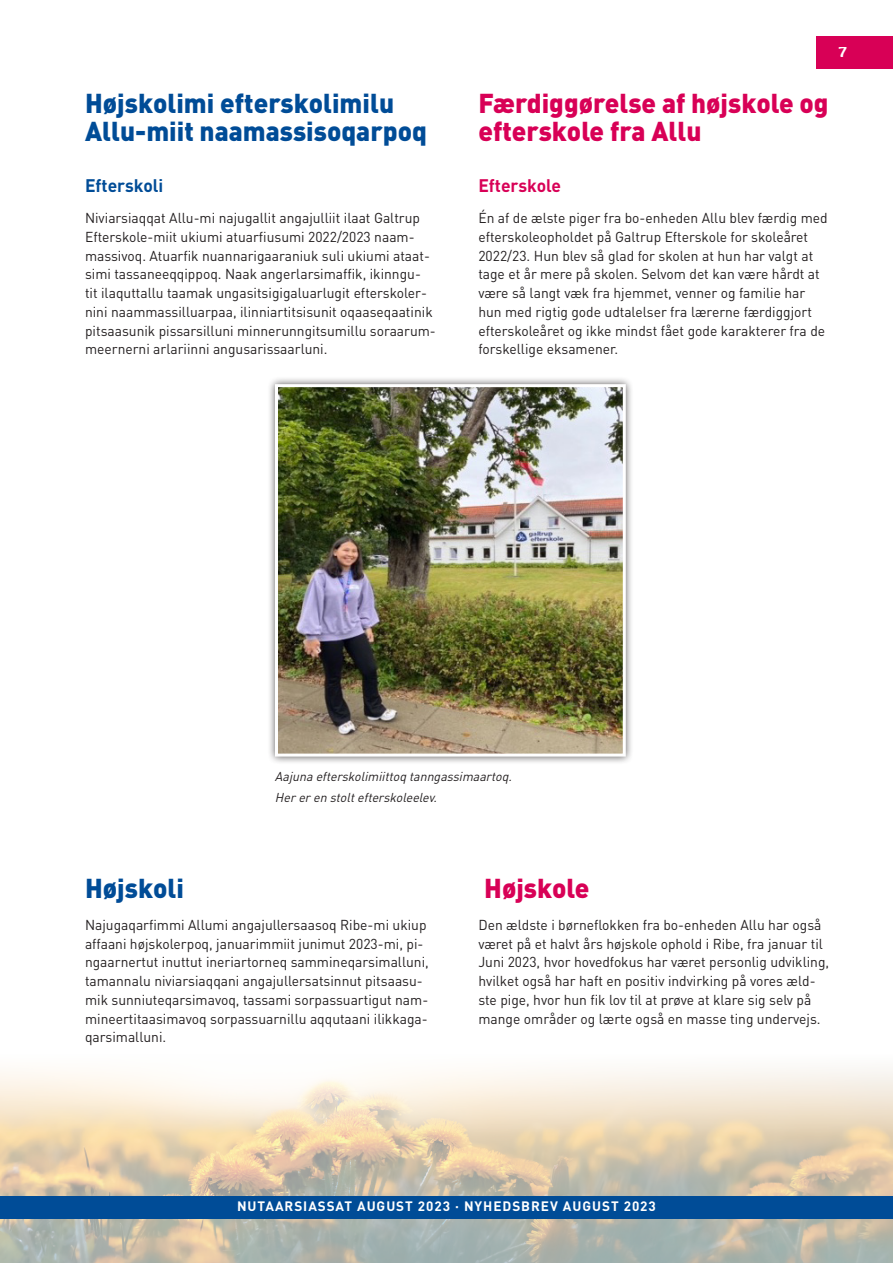
<style>
.page{position:relative;width:893px;height:1263px;background:#fff}
.page>*{position:absolute;margin:0;border:0;box-sizing:border-box;transform-origin:0 0}
.Rubrik{font:900 27px/28.5px "DIN";color:#004c97}
.Rubrik-2{font:900 27px/28.5px "DIN";color:#d80056}
.Mellemrubrik{font:700 18px "DIN";color:#d80056}
.Mellemrubrik-2{font:700 18px "DIN";color:#004c97}
.t1{font:700 15px "Kefa";color:#fff}
.Brødtekst{font:14.25px/18.8px "DIN";color:#231f20}
.t2{font:700 13.5px "DIN";letter-spacing:.07em;color:#fff}
.Billedtekst{font:italic 12.75px "DIN";color:#231f20}
</style>
<div class="page">
<img style="left:0;top:1069px;width:893px;height:194px">
<div style="left:0;top:1196px;width:893px;height:23px;background:#004c97"></div>
<div style="left:816px;top:36px;width:77px;height:33px;background:#d80056"></div>
<div style="left:267px;top:376px;width:367px;height:389px;background:#231f20;opacity:.75"></div>
<img style="left:279px;top:388px;width:343px;height:364px">
<div style="left:275px;top:384px;width:351px;height:372px;border:3px solid #fff"></div>
<p class="Rubrik" style="left:85px;top:87px;width:343px">Højskolimi efterskolimilu<br>Allu-miit naamassisoqarpoq</p>
<p class="Mellemrubrik-2" style="left:85px;top:173px;width:80px">Efterskoli</p>
<p class="Brødtekst" style="left:85px;top:208px;width:352px">Niviarsiaqqat Allu-mi najugallit angajulliit ilaat Galtrup Efterskole-miit ukiumi atuarfiusumi 2022/2023 naam&shy;massivoq. Atuarfik nuannarigaaraniuk suli ukiumi ataat&shy;simi tassaneeqqippoq. Naak angerlarsimaffik, ikinngu&shy;tit ilaquttallu taamak ungasitsigigaluarlugit efterskoler&shy;nini naammassilluarpaa, ilinniartitsisunit oqaaseqaatinik pitsaasunik pissarsilluni minnerunngitsumillu soraarum&shy;meernerni arlariinni angusarissaarluni.</p>
<p class="t1" style="left:838px;top:42px;width:11px">7</p>
<p class="Rubrik-2" style="left:478px;top:87px;width:352px">Færdiggørelse af højskole og efterskole fra Allu</p>
<p class="Mellemrubrik" style="left:478px;top:173px;width:84px">Efterskole</p>
<p class="Brødtekst" style="left:478px;top:208px;width:351px">Én af de ælste piger fra bo-enheden Allu blev færdig med efterskoleopholdet på Galtrup Efterskole for skoleåret 2022/23. Hun blev så glad for skolen at hun har valgt at tage et år mere på skolen. Selvom det kan være hårdt at være så langt væk fra hjemmet, venner og familie har hun med rigtig gode udtalelser fra lærerne færdiggjort efterskoleåret og ikke mindst fået gode karakterer fra de forskellige eksamener.</p>
<p class="Billedtekst" style="left:275px;top:769px;width:242px">Aajuna efterskolimiittoq tanngassimaartoq.</p>
<p class="Billedtekst" style="left:275px;top:789px;width:167px">Hereren stoltefterskoleelev.</p>
<p class="Rubrik" style="left:85px;top:873px;width:100px">Højskoli</p>
<p class="Brødtekst" style="left:85px;top:915px;width:345px">Najugaqarfimmi Allumi angajullersaasoq Ribe-mi ukiup affaani højskolerpoq, januarimmiit junimut 2023-mi, pi&shy;ngaarnertut inuttut ineriartorneq sammineqarsimalluni, tamannalu niviarsiaqqani angajullersatsinnut pitsaasu&shy;mik sunniuteqarsimavoq, tassami sorpassuartigut nam&shy;mineertitaasimavoq sorpassuarnillu aqqutaani ilikkaga&shy;qarsimalluni.</p>
<p class="Rubrik-2" style="left:484px;top:873px;width:107px">Højskole</p>
<p class="Brødtekst" style="left:478px;top:915px;width:352px">Den ældste i børneflokken fra bo-enheden Allu har også været på et halvt års højskole ophold i Ribe, fra januar til Juni 2023, hvor hovedfokus har været personlig udvikling, hvilket også har haft en positiv indvirking på vores æld&shy;ste pige, hvor hun fik lov til at prøve at klare sig selv på mange områder og lærte også en masse ting undervejs.</p>
<p class="t2" style="left:237px;top:1197px;width:420px">NUTAARSIASSAT AUGUST 2023 · NYHEDSBREV AUGUST 2023</p>
</div>
